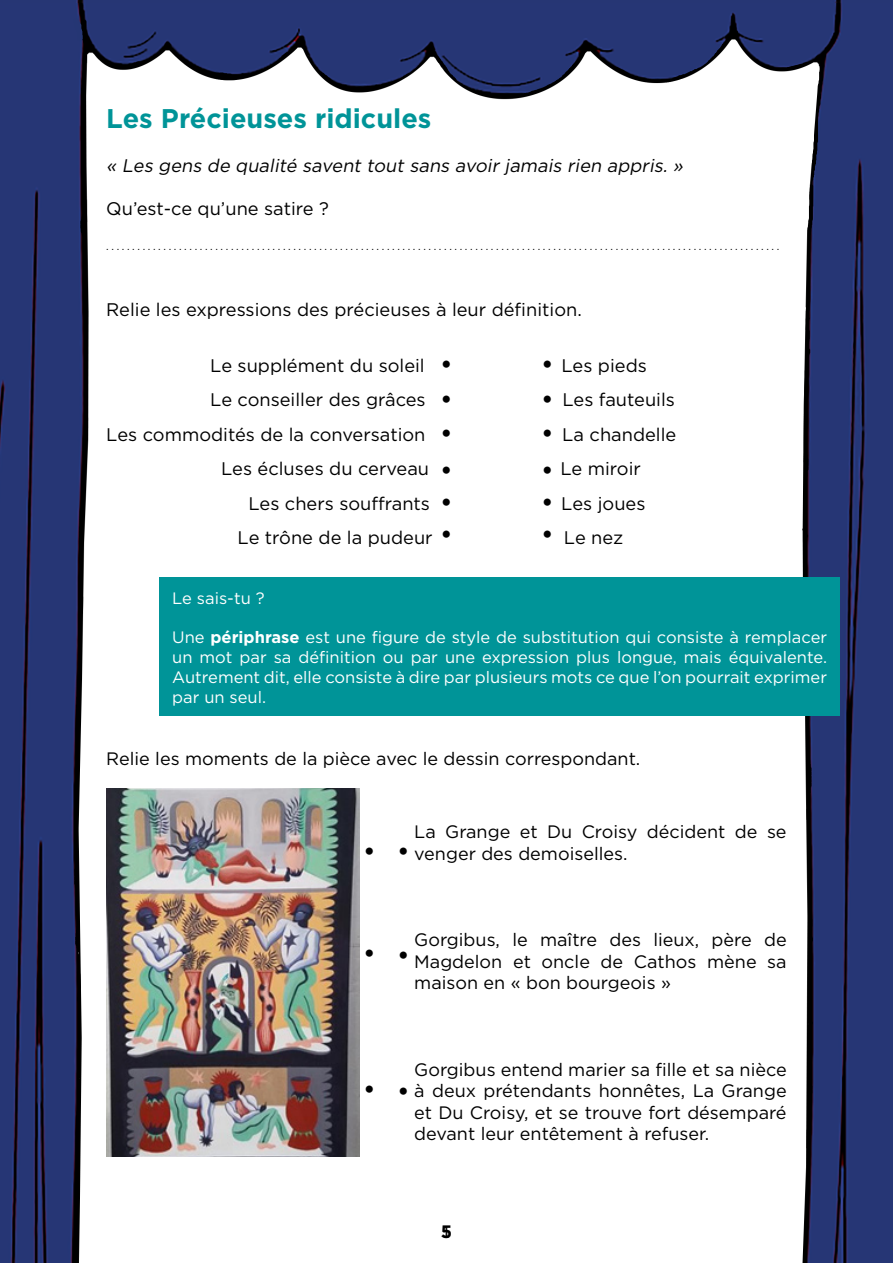
<style>
.page{position:relative;width:893px;height:1263px;background:#fff}
.page>*{position:absolute;margin:0;border:0;box-sizing:border-box;transform-origin:0 0}
.t1{font:700 27px "Gotham";color:#009498}
.t2{font:27px "Minion Pro";color:#000}
.t3{font:18.3px "Gotham";color:#000}
.t4{font:italic 18.3px "Gotham";color:#000}
.t5{font:18px/21.6px "Gotham";color:#000;text-align:justify}
.t6{font:700 18px "Gotham";color:#000}
.t7{font:16.5px/19.8px "Gotham";color:#fff;text-align:justify}
.t8{font:10.5px "Gotham";color:#000}
.s1{font-weight:700}
.s2{font-family:"Minion Pro";font-weight:400}
</style>
<div class="page">
<img style="left:0;top:3px;width:893px;height:1260px">
<hr style="left:0;top:0;width:893px;height:3px;background:#263674">
<div style="left:159px;top:578px;width:681px;height:138px;background:#009498"></div>
<img style="left:106px;top:788px;width:254px;height:369px">
<p class="t1" style="left:106px;top:100px;width:327px">Les Précieuses ridicules</p>
<p class="t4" style="left:106px;top:153px;width:582px">« Les gens de qualité savent tout sans avoir jamais rien appris. »</p>
<p class="t3" style="left:106px;top:197px;width:224px">Qu’est-ce qu’une satire ?</p>
<p class="t8" style="left:106px;top:239px;width:675px">..................................................................................................................................</p>
<p class="t3" style="left:106px;top:297px;width:477px">Relie les expressions des précieuses à leur définition.</p>
<p class="t3" style="left:210px;top:354px;width:216px">Le supplément du soleil</p>
<p class="t3" style="left:561px;top:354px;width:87px">Les pieds</p>
<p class="t3" style="left:210px;top:388px;width:217px">Le conseiller des grâces</p>
<p class="t3" style="left:562px;top:388px;width:114px">Les fauteuils</p>
<p class="t3" style="left:106px;top:423px;width:321px">Les commodités de la conversation</p>
<p class="t3" style="left:562px;top:423px;width:116px">La chandelle</p>
<p class="t3" style="left:221px;top:457px;width:209px">Les écluses du cerveau</p>
<p class="t3" style="left:560px;top:457px;width:82px">Le miroir</p>
<p class="t3" style="left:249px;top:492px;width:183px">Les chers souffrants</p>
<p class="t3" style="left:561px;top:492px;width:86px">Les joues</p>
<p class="t3" style="left:238px;top:526px;width:197px">Le trône de la pudeur</p>
<p class="t3" style="left:564px;top:526px;width:61px">Le nez</p>
<p class="t2" style="left:441px;top:344px;width:12px">•</p>
<p class="t2" style="left:542px;top:344px;width:12px">•</p>
<p class="t2" style="left:441px;top:378px;width:12px">•</p>
<p class="t2" style="left:542px;top:378px;width:12px">•</p>
<p class="t2" style="left:441px;top:412px;width:12px">•</p>
<p class="t2" style="left:542px;top:412px;width:12px">•</p>
<p class="t2" style="left:441px;top:449px;width:12px">•</p>
<p class="t2" style="left:542px;top:449px;width:12px">•</p>
<p class="t2" style="left:441px;top:481px;width:12px">•</p>
<p class="t2" style="left:542px;top:481px;width:12px">•</p>
<p class="t2" style="left:441px;top:513px;width:12px">•</p>
<p class="t2" style="left:542px;top:513px;width:12px">•</p>
<p class="t7" style="left:172px;top:587px;width:94px">Le sais-tu ?</p>
<p class="t7" style="left:172px;top:627px;width:656px">Une <span class="s1">périphrase</span> est une figure de style de substitution qui consiste à remplacer un mot par sa définition ou par une expression plus longue, mais équivalente.<br>Autrement dit, elle consiste à dire par plusieurs mots ce que l’on pourrait exprimer par un seul.</p>
<p class="t5" style="left:106px;top:747px;width:536px">Relie les moments de la pièce avec le dessin correspondant.</p>
<p class="t2" style="left:364px;top:830px;width:12px">•</p>
<p class="t2" style="left:398px;top:830px;width:12px">•</p>
<p class="t5" style="left:414px;top:820px;width:374px">La Grange et Du Croisy décident de se venger des demoiselles.</p>
<p class="t2" style="left:364px;top:932px;width:12px">•</p>
<p class="t2" style="left:398px;top:934px;width:12px">•</p>
<p class="t5" style="left:414px;top:928px;width:374px">Gorgibus, le maître des lieux, père de Magdelon et oncle de Cathos mène sa maison en « bon bourgeois »</p>
<p class="t2" style="left:364px;top:1068px;width:12px">•</p>
<p class="t2" style="left:398px;top:1070px;width:12px">•</p>
<p class="t5" style="left:414px;top:1058px;width:374px">Gorgibus entend marier sa fille et sa nièce à deux prétendants honnêtes, La Grange et Du Croisy, et se trouve fort désemparé devant leur entêtement à refuser.</p>
<p class="t6" style="left:441px;top:1220px;width:13px">5<span class="s2">1</span></p>
</div>
